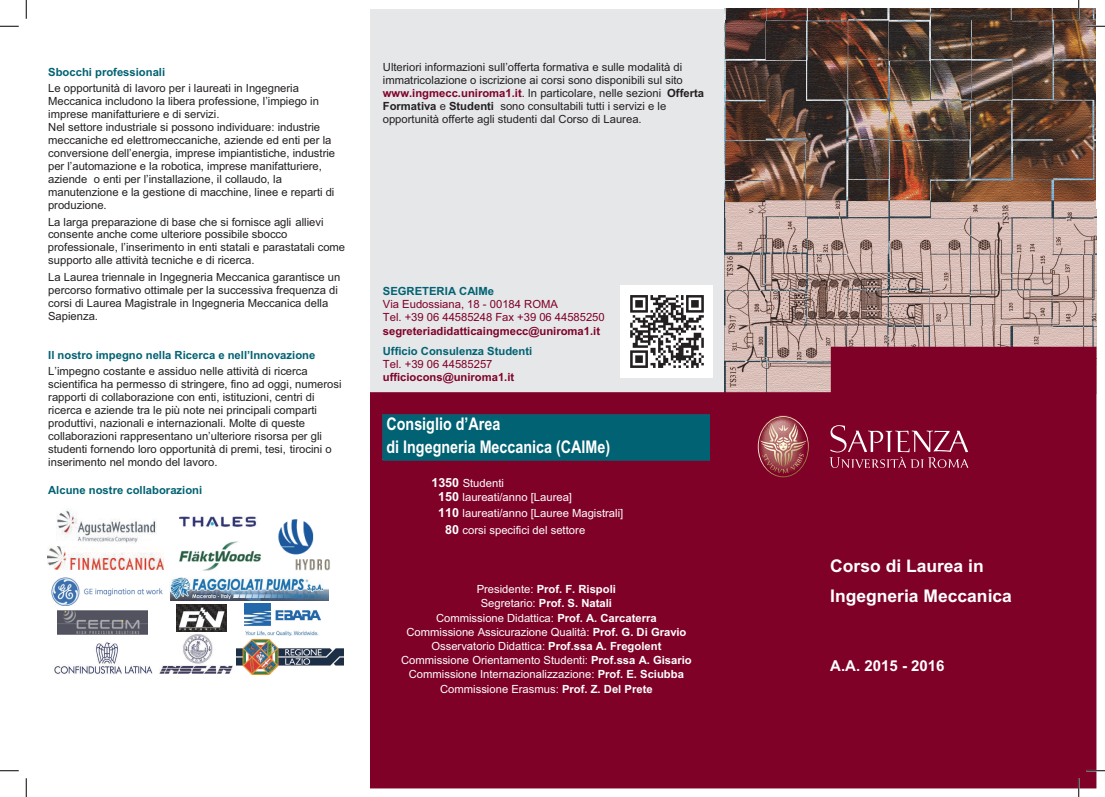
<style>
.page{position:relative;width:1105px;height:797px;background:#fff}
.page>*{position:absolute;margin:0;border:0;box-sizing:border-box;transform-origin:0 0}
.t1{font:700 17.5px/22.5px "Arial Narrow";color:#fff}
.t2{font:700 17.5px/30.1px "Arial";color:#fff}
.t3{font:700 15px "Arial";color:#fff}
.t4{font:11.25px/13px "Arial";color:#231f20}
.t5{font:11.25px/14.1px "Arial";color:#fff}
.t6{font:700 11.25px "Arial";color:#006272}
.t7{font:11.25px/12.9px "Arial";color:#7f0128}
.t8{font:700 11.25px "Arial";color:#7f0128}
.s1{font-weight:700;color:#7f0128}
.s2{font-weight:700}
.s3{font-weight:700;font-size:12.5px}
</style>
<div class="page">
<div style="left:370px;top:9px;width:363px;height:389px;background:#e6e7e9"></div>
<img style="left:724px;top:8px;width:372px;height:339px">
<svg style="left:370px;top:347px;width:726px;height:441px;background:#850f34"></svg>
<div style="left:827px;top:551px;width:229px;height:135px;background:#7f0128"></div>
<div style="left:383px;top:414px;width:327px;height:47px;background:#006272"></div>
<img style="left:57px;top:509px;width:100px;height:34px">
<img style="left:278px;top:519px;width:52px;height:52px">
<img style="left:58px;top:611px;width:90px;height:23px">
<img style="left:47px;top:546px;width:116px;height:23px">
<img style="left:179px;top:516px;width:78px;height:11px">
<img style="left:170px;top:577px;width:159px;height:23px">
<img style="left:179px;top:541px;width:82px;height:30px">
<img style="left:244px;top:603px;width:76px;height:32px">
<img style="left:51px;top:577px;width:112px;height:29px">
<img style="left:54px;top:641px;width:98px;height:33px">
<img style="left:159px;top:634px;width:73px;height:39px">
<img style="left:237px;top:639px;width:107px;height:35px">
<img style="left:177px;top:604px;width:49px;height:27px">
<img style="left:621px;top:285px;width:92px;height:92px">
<svg style="left:757px;top:415px;width:53px;height:63px;background:#a24d57"></svg>
<svg style="left:830px;top:425px;width:138px;height:43px;background:#942c4c"></svg>
<svg style="left:0;top:25px;width:19px;height:2px"></svg>
<svg style="left:1086px;top:25px;width:19px;height:2px"></svg>
<svg style="left:0;top:770px;width:19px;height:1px"></svg>
<svg style="left:1086px;top:770px;width:19px;height:1px"></svg>
<svg style="left:25px;top:0;width:2px;height:19px"></svg>
<svg style="left:25px;top:778px;width:2px;height:19px"></svg>
<svg style="left:1078px;top:0;width:1px;height:19px"></svg>
<svg style="left:1078px;top:778px;width:1px;height:19px"></svg>
<p class="t6" style="left:48px;top:64px;width:118px">Sbocchi professionali</p>
<p class="t4" style="left:48px;top:82px;width:289px">Le opportunità di lavoro per i laureati in Ingegneria Meccanica includono la libera professione, l’impiego in imprese manifatturiere e di servizi.<br>Nel settore industriale si possono individuare: industrie meccaniche ed elettromeccaniche, aziende ed enti per la conversione dell’energia, imprese impiantistiche, industrie per l’automazione e la robotica, imprese manifatturiere, aziende o enti per l’installazione, il collaudo, la manutenzione e la gestione di macchine, linee e reparti di produzione.</p>
<p class="t4" style="left:48px;top:215px;width:299px">La larga preparazione di base che si fornisce agli allievi consente anche come ulteriore possibile sbocco professionale, l’inserimento in enti statali e parastatali come supporto alle attività tecniche e di ricerca.</p>
<p class="t4" style="left:48px;top:271px;width:294px">La Laurea triennale in Ingegneria Meccanica garantisce un percorso formativo ottimale per la successiva frequenza di corsi di Laurea Magistrale in Ingegneria Meccanica della Sapienza.</p>
<p class="t6" style="left:48px;top:347px;width:269px">Il nostro impegno nella Ricerca e nell’Innovazione</p>
<p class="t4" style="left:48px;top:365px;width:295px">L’impegno costante e assiduo nelle attività di ricerca scientifica ha permesso di stringere, fino ad oggi, numerosi rapporti di collaborazione con enti, istituzioni, centri di ricerca e aziende tra le più note nei principali comparti produttivi, nazionali e internazionali. Molte di queste collaborazioni rappresentano un’ulteriore risorsa per gli studenti fornendo loro opportunità di premi, tesi, tirocini o inserimento nel mondo del lavoro.</p>
<p class="t6" style="left:48px;top:482px;width:155px">Alcune nostre collaborazioni</p>
<p class="t4" style="left:383px;top:61px;width:323px">Ulteriori informazioni sull’offerta formativa e sulle modalità di immatricolazione o iscrizione ai corsi sono disponibili sul sito <span class="s1">www.ingmecc.uniroma1.it</span>. In particolare, nelle sezioni <span class="s2">Offerta Formativa</span> e <span class="s2">Studenti</span> sono consultabili tutti i servizi e le opportunità offerte agli studenti dal Corso di Laurea.</p>
<p class="t6" style="left:383px;top:284px;width:113px">SEGRETERIA CAIMe</p>
<p class="t7" style="left:383px;top:298px;width:223px">Via Eudossiana, 18 - 00184 ROMA<br>Tel. +39 06 44585248 Fax +39 06 44585250</p>
<p class="t8" style="left:383px;top:323px;width:219px">segreteriadidatticaingmecc@uniroma1.it</p>
<p class="t6" style="left:383px;top:343px;width:151px">Ufficio Consulenza Studenti</p>
<p class="t7" style="left:383px;top:357px;width:111px">Tel. +39 06 44585257</p>
<p class="t8" style="left:383px;top:369px;width:133px">ufficiocons@uniroma1.it</p>
<h1 class="t1" style="left:386px;top:412px;width:225px">Consiglio d’Area<br>di Ingegneria Meccanica (CAIMe)</h1>
<p class="t5" style="left:438px;top:475px;width:135px;text-indent:-7px"><span class="s3">1350</span> Studenti<br><span class="s3">150</span> laureati/anno [Laurea]</p>
<p class="t5" style="left:445px;top:505px;width:180px;line-height:16.6px;text-indent:-7px"><span class="s3">110</span> laureati/anno [Lauree Magistrali]<br><span class="s3">80</span> corsi specifici del settore</p>
<p class="t5" style="left:401px;top:582px;width:292px;text-align:center">Presidente: <span class="s2">Prof. F. Rispoli<br></span>Segretario: <span class="s2">Prof. S. Natali<br></span>Commissione Didattica: <span class="s2">Prof. A. Carcaterra </span>Commissione Assicurazione Qualità: <span class="s2">Prof. G. Di Gravio </span>Osservatorio Didattica: <span class="s2">Prof.ssa A. Fregolent </span>Commissione Orientamento Studenti: <span class="s2">Prof.ssa A. Gisario </span>Commissione Internazionalizzazione: <span class="s2">Prof. E. Sciubba </span>Commissione Erasmus: <span class="s2">Prof. Z. Del Prete</span></p>
<h1 class="t2" style="left:830px;top:551px;width:183px">Corso di Laurea in<br>Ingegneria Meccanica</h1>
<h2 class="t3" style="left:830px;top:655px;width:116px">A.A. 2015 - 2016</h2>
</div>
